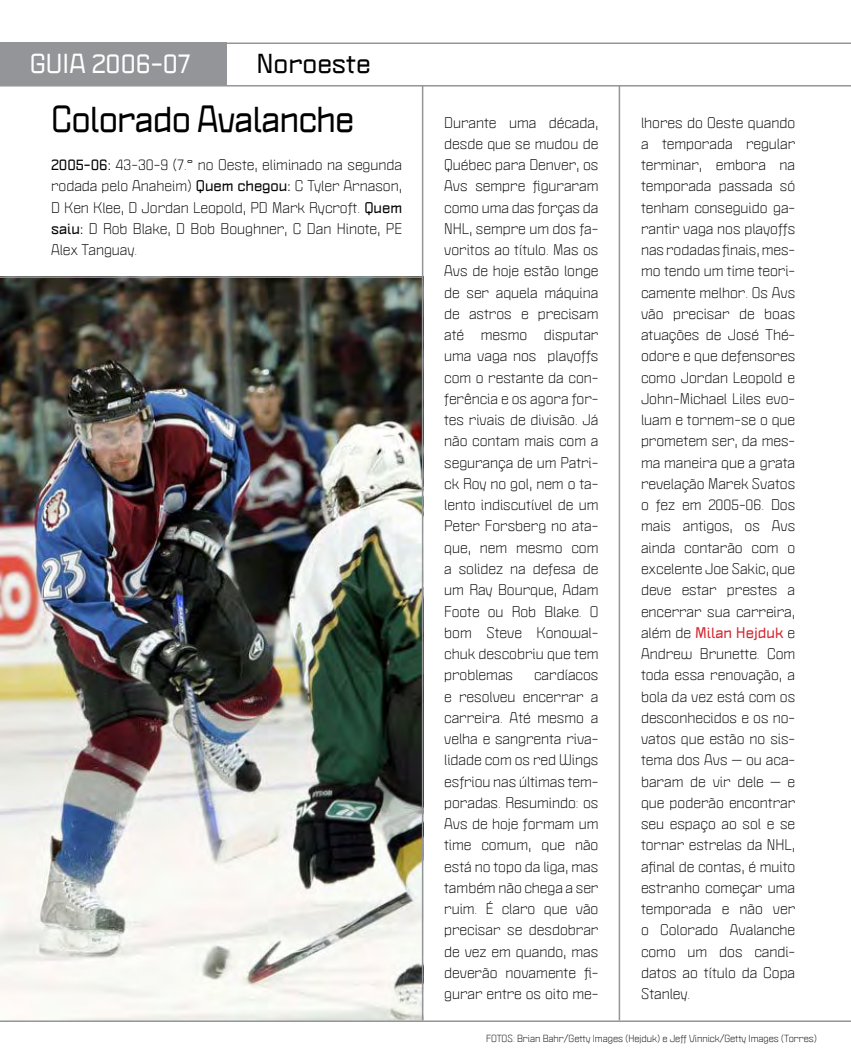
<style>
.page{position:relative;width:851px;height:1063px;background:#fff}
.page>*{position:absolute;margin:0;border:0;box-sizing:border-box;transform-origin:0 0}
.t1{font:700 33px "Politica XT";letter-spacing:-.03em;color:#000;scale:.95 1}
.t2{font:700 24px "Politica XT";color:#fff}
.t3{font:700 24px "Politica XT";color:#000}
.t4{font:13.5px/21.3px "Politica XT";color:#000;text-align:justify}
.t5{font:9px "Politica XT";color:#000}
.s1{font-weight:700}
.s2{font-weight:700;color:#d2232a}
</style>
<div class="page">
<img style="left:0;top:278px;width:422px;height:742px">
<hr style="left:0;top:43px;width:850px;height:1px;background:#939598">
<hr style="left:0;top:85px;width:850px;height:2px;background:#939598">
<div style="left:0;top:43px;width:226px;height:42px;background:#939598"></div>
<hr style="left:0;top:276px;width:423px;height:2px;background:#939598">
<hr style="left:618px;top:85px;width:2px;height:935px;background:#939598">
<hr style="left:0;top:1020px;width:850px;height:2px;background:#939598">
<hr style="left:422px;top:85px;width:1px;height:935px;background:#939598">
<h2 class="t2" style="left:30px;top:48px;width:163px">GUIA 2006-07</h2>
<h2 class="t3" style="left:256px;top:48px;width:116px">Noroeste</h2>
<h1 class="t1" style="left:51px;top:97px;width:320px">Colorado Avalanche</h1>
<p class="t4" style="left:51px;top:154px;width:352px"><span class="s1">2005-06:</span> 43-30-9 (7.° no Oeste, eliminado na segunda rodada pelo Anaheim) <span class="s1">Quem chegou:</span> C Tyler Arnason, D Ken Klee, D Jordan Leopold, PD Mark Rycroft. <span class="s1">Quem saiu:</span> D Rob Blake, D Bob Boughner, C Dan Hinote, PE Alex Tanguay.</p>
<p class="t4" style="left:641px;top:112px;width:156px">lhores do Oeste quando a temporada regular terminar, embora na temporada passada só tenham conseguido ga&shy;rantir vaga nos playoffs nas rodadas finais, mes&shy;mo tendo um time teori&shy;camente melhor. Os Avs vão precisar de boas atuações de José Thé&shy;odore e que defensores como Jordan Leopold e John-Michael Liles evo&shy;luam e tornem-se o que prometem ser, da mes&shy;ma maneira que a grata revelação Marek Svatos o fez em 2005-06. Dos mais antigos, os Avs ainda contarão com o excelente Joe Sakic, que deve estar prestes a encerrar sua carreira, além de <span class="s2">Milan Hejduk</span> e Andrew Brunette. Com toda essa renovação, a bola da vez está com os desconhecidos e os no&shy;vatos que estão no sis&shy;tema dos Avs — ou aca&shy;baram de vir dele — e que poderão encontrar seu espaço ao sol e se tornar estrelas da NHL, afinal de contas, é muito estranho começar uma temporada e não ver o Colorado Avalanche como um dos candi&shy;datos ao título da Copa Stanley.</p>
<p class="t5" style="left:486px;top:1033px;width:332px">FOTOS: Brian Bahr/Getty Images (Hejduk) e Jeff Vinnick/Getty Images (Torres)</p>
<p class="t4" style="left:444px;top:112px;width:156px">Durante uma década, desde que se mudou de Québec para Denver, os Avs sempre figuraram como uma das forças da NHL, sempre um dos fa&shy;voritos ao título. Mas os Avs de hoje estão longe de ser aquela máquina de astros e precisam até mesmo disputar uma vaga nos playoffs com o restante da con&shy;ferência e os agora for&shy;tes rivais de divisão. Já não contam mais com a segurança de um Patri&shy;ck Roy no gol, nem o ta&shy;lento indiscutível de um Peter Forsberg no ata&shy;que, nem mesmo com a solidez na defesa de um Ray Bourque, Adam Foote ou Rob Blake. O bom Steve Konowal&shy;chuk descobriu que tem problemas</p>
<p class="t4" style="left:444px;top:664px;width:156px;text-indent:90px">cardíacos e resolveu encerrar a carreira. Até mesmo a velha e sangrenta riva&shy;lidade com os red Wings esfriou nas últimas tem&shy;poradas. Resumindo: os Avs de hoje formam um time comum, que não está no topo da liga, mas também não chega a ser ruim. É claro que vão precisar se desdobrar de vez em quando, mas deverão novamente fi&shy;gurar entre os oito me-</p>
</div>
